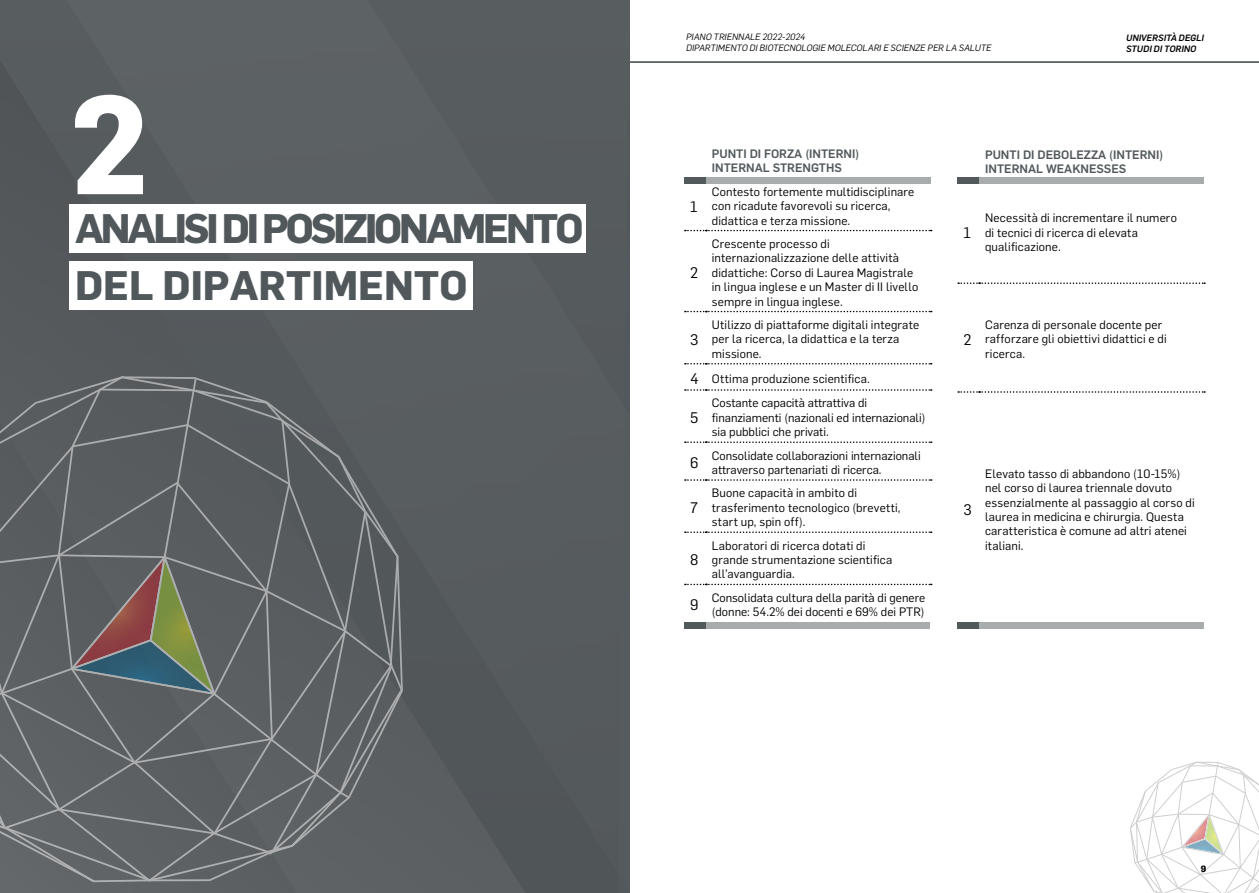
<style>
.page{position:relative;width:1259px;height:893px;background:#fff}
.page>*{position:absolute;margin:0;border:0;box-sizing:border-box;transform-origin:0 0}
.t1{font:700 136.8px "Flama";color:#fff}
.t2{font:700 40.5px/57px "Flama";letter-spacing:-.075em;color:#51585b}
.t3{font:15px "Flama";color:#000}
.t4{font:12px/14.4px "Flama";letter-spacing:.01em;color:#000}
.t5{font:500 12px/14.4px "Flama";color:#52595c}
.t6{font:italic 9px/10.8px "Flama";color:#000}
.t7{font:italic 500 9px/10.8px "Flama";color:#000}
.t8{font:700 9px "Flama";color:#000}
.s1{font-size:15px}
</style>
<div class="page">
<hr style="left:66px;top:61px;width:1193px;height:2px;background:#52595b">
<svg style="left:1130px;top:762px;width:129px;height:131px"></svg>
<svg style="left:685px;top:230px;width:246px;height:1px"></svg>
<svg style="left:685px;top:311px;width:246px;height:1px"></svg>
<svg style="left:685px;top:363px;width:246px;height:1px"></svg>
<svg style="left:685px;top:389px;width:246px;height:2px"></svg>
<svg style="left:685px;top:441px;width:246px;height:2px"></svg>
<svg style="left:685px;top:479px;width:246px;height:2px"></svg>
<svg style="left:685px;top:531px;width:246px;height:2px"></svg>
<svg style="left:685px;top:584px;width:246px;height:1px"></svg>
<div style="left:706px;top:178px;width:224px;height:6px;background:#a8acad"></div>
<div style="left:684px;top:178px;width:22px;height:6px;background:#52595b"></div>
<div style="left:705px;top:622px;width:225px;height:6px;background:#a8acad"></div>
<div style="left:684px;top:622px;width:21px;height:6px;background:#52595b"></div>
<svg style="left:958px;top:282px;width:247px;height:2px"></svg>
<svg style="left:958px;top:391px;width:247px;height:2px"></svg>
<div style="left:979px;top:178px;width:224px;height:6px;background:#a8acad"></div>
<div style="left:957px;top:178px;width:22px;height:6px;background:#52595b"></div>
<div style="left:979px;top:622px;width:224px;height:6px;background:#a8acad"></div>
<div style="left:957px;top:622px;width:22px;height:6px;background:#52595b"></div>
<div style="left:0;top:0;width:629px;height:893px;background:#575c5f"></div>
<div style="left:351px;top:388px;width:42px;height:494px;background:#585d60"></div>
<svg style="left:0;top:377px;width:351px;height:41px;background:#5d6264"></svg>
<svg style="left:0;top:418px;width:367px;height:464px;background:#606465"></svg>
<svg style="left:266px;top:509px;width:138px;height:351px;background:#5f6366"></svg>
<div style="left:69px;top:204px;width:516px;height:48px;background:#fff"></div>
<div style="left:70px;top:262px;width:402px;height:48px;background:#fff"></div>
<h1 class="t1" style="left:68px;top:46px;width:82px">2</h1>
<h2 class="t2" style="left:75px;top:197px;width:510px">ANALISI DI POSIZIONAMENTO<br>DEL DIPARTIMENTO</h2>
<p class="t6" style="left:686px;top:31px;width:307px">PIANO TRIENNALE 2022-2024<br>DIPARTIMENTO DI BIOTECNOLOGIE MOLECOLARI E SCIENZE PER LA SALUTE</p>
<p class="t7" style="left:1126px;top:32px;width:79px">UNIVERSITÀ DEGLI<br>STUDI DI TORINO</p>
<p class="t3" style="left:690px;top:196px;width:9px">1</p>
<p class="t3" style="left:690px;top:263px;width:10px">2</p>
<p class="t5" style="left:712px;top:146px;width:149px">PUNTI DI FORZA (INTERNI)<br>INTERNAL STRENGTHS</p>
<p class="t4" style="left:712px;top:184px;width:204px">Contesto fortemente multidisciplinare con ricadute favorevoli su ricerca, didattica e terza missione.</p>
<p class="t4" style="left:712px;top:236px;width:208px">Crescente processo di internazionalizzazione delle attività didattiche: Corso di Laurea Magistrale in lingua inglese e un Master di II livello sempre in lingua inglese.</p>
<p class="t4" style="left:712px;top:317px;width:209px">Utilizzo di piattaforme digitali integrate per la ricerca, la didattica e la terza missione.</p>
<p class="t4" style="left:690px;top:370px;width:181px"><span class="s1">4</span> Ottima produzione scientifica.</p>
<p class="t3" style="left:690px;top:408px;width:10px">5</p>
<p class="t3" style="left:690px;top:329px;width:10px">3</p>
<p class="t4" style="left:712px;top:395px;width:215px">Costante capacità attrattiva di finanziamenti (nazionali ed internazionali) sia pubblici che privati.</p>
<p class="t3" style="left:690px;top:453px;width:10px">6</p>
<p class="t4" style="left:712px;top:447px;width:210px">Consolidate collaborazioni internazionali attraverso partenariati di ricerca.</p>
<p class="t3" style="left:690px;top:498px;width:9px">7</p>
<p class="t4" style="left:712px;top:485px;width:190px">Buone capacità in ambito di trasferimento tecnologico (brevetti, start up, spin off).</p>
<p class="t3" style="left:690px;top:550px;width:10px">8</p>
<p class="t4" style="left:712px;top:537px;width:182px">Laboratori di ricerca dotati di grande strumentazione scientifica all’avanguardia.</p>
<p class="t3" style="left:690px;top:595px;width:10px">9</p>
<p class="t4" style="left:712px;top:590px;width:215px">Consolidata cultura della parità di genere (donne: 54.2% dei docenti e 69% dei PTR)</p>
<p class="t5" style="left:985px;top:146px;width:180px">PUNTI DI DEBOLEZZA (INTERNI)<br>INTERNAL WEAKNESSES</p>
<p class="t3" style="left:963px;top:223px;width:9px">1</p>
<p class="t4" style="left:985px;top:210px;width:193px">Necessità di incrementare il numero di tecnici di ricerca di elevata qualificazione.</p>
<p class="t3" style="left:963px;top:329px;width:10px">2</p>
<p class="t4" style="left:985px;top:317px;width:183px">Carenza di personale docente per rafforzare gli obiettivi didattici e di ricerca.</p>
<p class="t3" style="left:963px;top:500px;width:10px">3</p>
<p class="t4" style="left:985px;top:466px;width:211px">Elevato tasso di abbandono (10-15%) nel corso di laurea triennale dovuto essenzialmente al passaggio al corso di laurea in medicina e chirurgia. Questa caratteristica è comune ad altri atenei italiani.</p>
<p class="t8" style="left:1200px;top:862px;width:7px">9</p>
</div>
